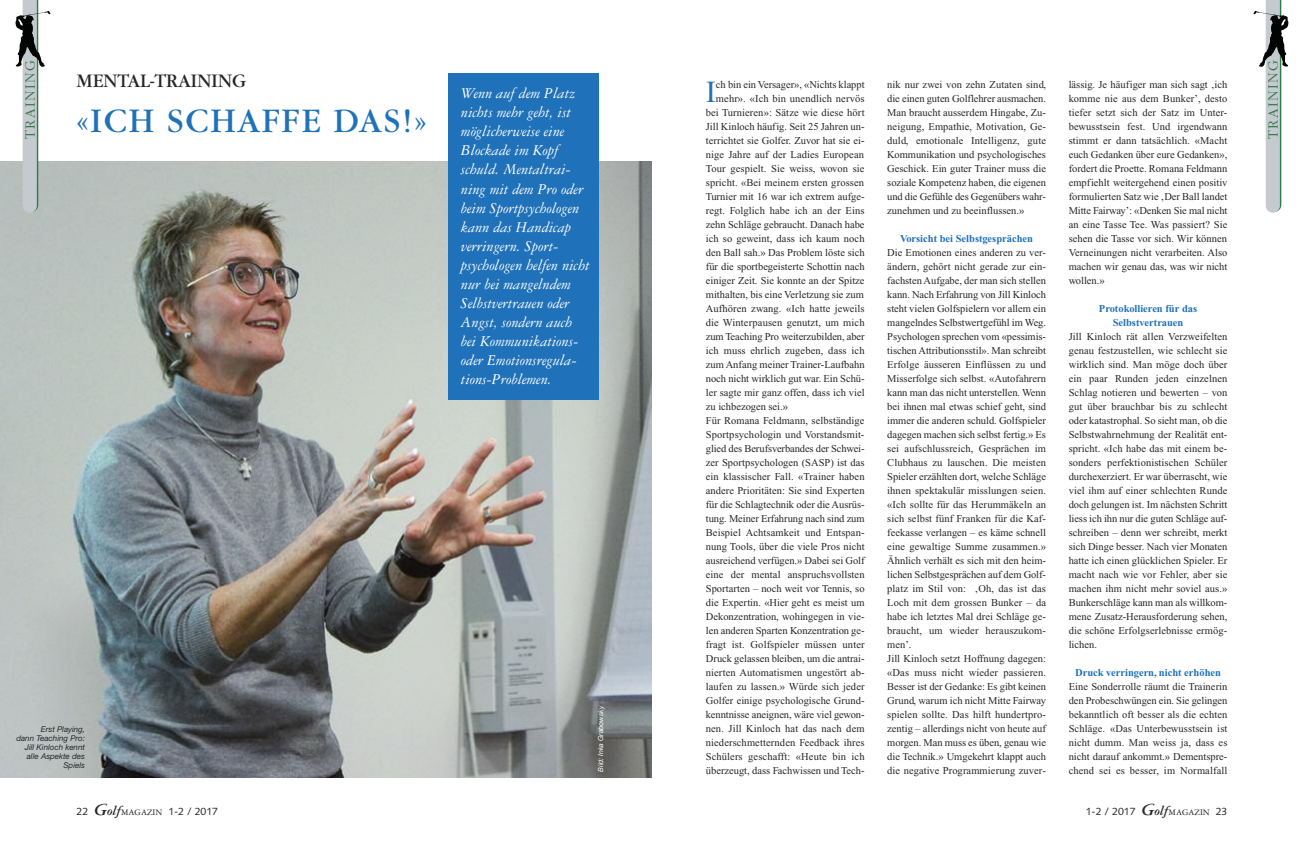
<style>
.page{position:relative;width:1304px;height:851px;background:#fff}
.page>*{position:absolute;margin:0;border:0;box-sizing:border-box;transform-origin:0 0}
.t1{font:36px "Garamond";letter-spacing:.05em;color:#1f71b9}
.t2{font:30.6px "Times New Roman";color:#1f71b9}
.t3{font:20px "Garamond";color:#272627}
.t4{font:16px/19px "Garamond Three Italic Os F";color:#fff}
.t5{font:300 15px "Garamond";letter-spacing:.1em;color:#317b46}
.t6{font:10.5px/14px "Times New Roman";color:#272627;text-align:justify}
.t7{font:700 10.5px/14px "Times New Roman";color:#1f71b9;text-align:center}
.t8{font:10.5px "Syntax";color:#272627}
.t9{font:italic 8px/9px "Helvetica Neue";color:#272627;text-align:right}
.t10{font:italic 7px "Helvetica Neue";color:#fff}
.s1{font-family:"Garamond Three";font-weight:700;font-style:italic;font-size:18px}
.s2{font-family:"Garamond Three";font-weight:700;font-style:italic;font-size:14px}
.s3{font-family:"Garamond Three";font-size:9px}
</style>
<div class="page">
<img style="left:0;top:162px;width:652px;height:615px">
<div style="left:448px;top:74px;width:150px;height:326px;background:#1f71b9"></div>
<svg style="left:16px;top:0;width:34px;height:213px"></svg>
<svg style="left:1254px;top:0;width:34px;height:213px"></svg>
<h3 class="t5" style="left:21px;top:139px;width:81px;rotate:-90deg">TRAINING</h3>
<h3 class="t5" style="left:1264px;top:139px;width:81px;rotate:-90deg">TRAINING</h3>
<h3 class="t3" style="left:77px;top:74px;width:171px">MENTAL-TRAINING</h3>
<h1 class="t1" style="left:77px;top:108px;width:352px">«ICH SCHAFFE DAS!»</h1>
<p class="t6" style="left:1069px;top:78px;width:160px">lässig. Je häufiger man sich sagt ‚ich komme nie aus dem Bunker’, desto tiefer setzt sich der Satz im Unter&shy;bewusstsein fest. Und irgendwann stimmt er dann tatsächlich. «Macht euch Gedanken über eure Gedanken», fordert die Proette. Romana Feldmann empfiehlt weitergehend einen positiv formulierten Satz wie ‚Der Ball landet Mitte Fairway’: «Denken Sie mal nicht an eine Tasse Tee. Was passiert? Sie sehen die Tasse vor sich. Wir können Verneinungen nicht verarbeiten. Also machen wir genau das, was wir nicht wollen.»</p>
<p class="t7" style="left:1099px;top:302px;width:100px">Protokollieren für das<br>Selbstvertrauen</p>
<p class="t6" style="left:1069px;top:330px;width:160px">Jill Kinloch rät allen Verzweifelten genau festzustellen, wie schlecht sie wirklich sind. Man möge doch über ein paar Runden jeden einzelnen Schlag notieren und bewerten – von gut über brauchbar bis zu schlecht oder katastrophal. So sieht man, ob die Selbstwahrnehmung der Realität ent&shy;spricht. «Ich habe das mit einem be&shy;sonders perfektionistischen Schüler durchexerziert. Er war überrascht, wie viel ihm auf einer schlechten Runde doch gelungen ist. Im nächsten Schritt liess ich ihn nur die guten Schläge auf&shy;schreiben – denn wer schreibt, merkt sich Dinge besser. Nach vier Monaten hatte ich einen glücklichen Spieler. Er macht nach wie vor Fehler, aber sie machen ihm nicht mehr soviel aus.» Bunkerschläge kann man als willkom&shy;mene Zusatz-Herausforderung sehen, die schöne Erfolgserlebnisse ermög&shy;lichen.</p>
<p class="t7" style="left:1075px;top:666px;width:147px">Druck verringern, nicht erhöhen</p>
<p class="t6" style="left:1069px;top:680px;width:160px">Eine Sonderrolle räumt die Trainerin den Probeschwüngen ein. Sie gelingen bekanntlich oft besser als die echten Schläge. «Das Unterbewusstsein ist nicht dumm. Man weiss ja, dass es nicht darauf ankommt.» Dementspre&shy;chend sei es besser, im Normalfall</p>
<p class="t6" style="left:887px;top:78px;width:160px">nik nur zwei von zehn Zutaten sind, die einen guten Golflehrer ausmachen.<br>Man braucht ausserdem Hingabe, Zu&shy;neigung, Empathie, Motivation, Ge&shy;duld, emotionale Intelligenz, gute Kommunikation und psychologisches Geschick. Ein guter Trainer muss die soziale Kompetenz haben, die eigenen und die Gefühle des Gegenübers wahr&shy;zunehmen und zu beeinflussen.»</p>
<p class="t7" style="left:900px;top:232px;width:134px">Vorsicht bei Selbstgesprächen</p>
<p class="t6" style="left:887px;top:246px;width:160px;text-align:left">Die Emotionen eines anderen zu ver&shy;ändern, gehört nicht gerade zur ein&shy;fachsten Aufgabe, der man sich stellen kann. Nach Erfahrung von Jill Kinloch steht vielen Golfspielern vor allem ein mangelndes Selbstwertgefühl im Weg.<br>Psychologen sprechen vom «pessimis&shy;tischen Attributionsstil». Man schreibt Erfolge äusseren Einflüssen zu und Misserfolge sich selbst. «Autofahrern kann man das nicht unterstellen. Wenn bei ihnen mal etwas schief geht, sind immer die anderen schuld. Golfspieler dagegen machen sich selbst fertig.» Es sei aufschlussreich, Gesprächen im Clubhaus zu lauschen. Die meisten Spieler erzählten dort, welche Schläge ihnen spektakulär misslungen seien. «Ich sollte für das Herummäkeln an sich selbst fünf Franken für die Kaf&shy;feekasse verlangen – es käme schnell eine gewaltige Summe zusammen.» Ähnlich verhält es sich mit den heim&shy;lichen Selbstgesprächen auf dem Golf&shy;platz im Stil von: ‚Oh, das ist das Loch mit dem grossen Bunker – da habe ich letztes Mal drei Schläge ge&shy;braucht, um wieder herauszukom&shy;men’.<br>Jill Kinloch setzt Hoffnung dagegen: «Das muss nicht wieder passieren.<br>Besser ist der Gedanke: Es gibt keinen Grund, warum ich nicht Mitte Fairway spielen sollte. Das hilft hundertpro&shy;zentig – allerdings nicht von heute auf morgen. Man muss es üben, genau wie die Technik.» Umgekehrt klappt auch die negative Programmierung zuver-</p>
<h2 class="t2" style="left:706px;top:80px;width:12px">I</h2>
<p class="t6" style="left:716px;top:78px;width:150px">ch bin ein Versager», «Nichts klappt</p>
<p class="t4" style="left:461px;top:85px;width:130px">Wenn auf dem Platz nichts mehr geht, ist möglicherweise eine<br>Blockade im Kopf schuld. Mentaltrai&shy;ning mit dem Pro oder beim Sportpsychologen kann das Handicap verringern. Sport&shy;psychologen helfen nicht nur bei mangelndem<br>Selbstvertrauen oder<br>Angst, sondern auch bei Kommunikations&shy;oder Emotionsregula&shy;tions-Problemen.</p>
<p class="t6" style="left:716px;top:92px;width:150px">mehr». «Ich bin unendlich nervös</p>
<p class="t6" style="left:706px;top:106px;width:160px">bei Turnieren»: Sätze wie diese hört</p>
<p class="t6" style="left:706px;top:120px;width:160px">Jill Kinloch häufig. Seit 25 Jahren un-</p>
<p class="t6" style="left:706px;top:134px;width:160px">terrichtet sie Golfer. Zuvor hat sie ei-</p>
<p class="t6" style="left:706px;top:148px;width:160px">nige Jahre auf der Ladies European</p>
<p class="t6" style="left:706px;top:162px;width:160px">Tour gespielt. Sie weiss, wovon sie</p>
<p class="t6" style="left:706px;top:176px;width:160px">spricht. «Bei meinem ersten grossen</p>
<p class="t6" style="left:706px;top:190px;width:160px">Turnier mit 16 war ich extrem aufge-</p>
<p class="t6" style="left:706px;top:204px;width:160px">regt. Folglich habe ich an der Eins</p>
<p class="t6" style="left:706px;top:218px;width:160px">zehn Schläge gebraucht. Danach habe</p>
<p class="t6" style="left:706px;top:232px;width:160px">ich so geweint, dass ich kaum noch</p>
<p class="t6" style="left:706px;top:246px;width:160px">den Ball sah.» Das Problem löste sich</p>
<p class="t6" style="left:706px;top:260px;width:160px">für die sportbegeisterte Schottin nach</p>
<p class="t6" style="left:706px;top:274px;width:160px">einiger Zeit. Sie konnte an der Spitze</p>
<p class="t6" style="left:706px;top:288px;width:160px">mithalten, bis eine Verletzung sie zum</p>
<p class="t6" style="left:706px;top:302px;width:160px">Aufhören zwang. «Ich hatte jeweils</p>
<p class="t6" style="left:706px;top:316px;width:160px">die Winterpausen genutzt, um mich</p>
<p class="t6" style="left:706px;top:330px;width:160px">zum Teaching Pro weiterzubilden, aber</p>
<p class="t6" style="left:706px;top:344px;width:160px">ich muss ehrlich zugeben, dass ich</p>
<p class="t6" style="left:706px;top:358px;width:160px">zum Anfang meiner Trainer-Laufbahn</p>
<p class="t6" style="left:706px;top:372px;width:160px">noch nicht wirklich gut war. Ein Schü-</p>
<p class="t6" style="left:706px;top:386px;width:160px">ler sagte mir ganz offen, dass ich viel</p>
<p class="t6" style="left:706px;top:400px;width:84px">zu ichbezogen sei.»</p>
<p class="t6" style="left:706px;top:414px;width:160px">Für Romana Feldmann, selbständige</p>
<p class="t6" style="left:706px;top:428px;width:160px">Sportpsychologin und Vorstandsmit-</p>
<p class="t6" style="left:706px;top:442px;width:160px">glied des Berufsverbandes der Schwei-</p>
<p class="t6" style="left:706px;top:456px;width:160px">zer Sportpsychologen (SASP) ist das</p>
<p class="t6" style="left:706px;top:470px;width:160px">ein klassischer Fall. «Trainer haben</p>
<p class="t6" style="left:706px;top:484px;width:160px">andere Prioritäten: Sie sind Experten</p>
<p class="t6" style="left:706px;top:498px;width:160px">für die Schlagtechnik oder die Ausrüs-</p>
<p class="t6" style="left:706px;top:512px;width:160px">tung. Meiner Erfahrung nach sind zum</p>
<p class="t6" style="left:706px;top:526px;width:160px">Beispiel Achtsamkeit und Entspan-</p>
<p class="t6" style="left:706px;top:540px;width:160px">nung Tools, über die viele Pros nicht</p>
<p class="t6" style="left:706px;top:554px;width:160px">ausreichend verfügen.» Dabei sei Golf</p>
<p class="t6" style="left:706px;top:568px;width:160px">eine der mental anspruchsvollsten</p>
<p class="t6" style="left:706px;top:582px;width:160px">Sportarten – noch weit vor Tennis, so</p>
<p class="t6" style="left:706px;top:596px;width:160px">die Expertin. «Hier geht es meist um</p>
<p class="t6" style="left:706px;top:610px;width:160px">Dekonzentration, wohingegen in vie-</p>
<p class="t6" style="left:706px;top:624px;width:160px">len anderen Sparten Konzentration ge-</p>
<p class="t6" style="left:706px;top:638px;width:160px">fragt ist. Golfspieler müssen unter</p>
<p class="t6" style="left:706px;top:652px;width:160px">Druck gelassen bleiben, um die antrai-</p>
<p class="t6" style="left:706px;top:666px;width:160px">nierten Automatismen ungestört ab-</p>
<p class="t6" style="left:706px;top:680px;width:160px">laufen zu lassen.» Würde sich jeder</p>
<p class="t6" style="left:706px;top:694px;width:160px">Golfer einige psychologische Grund-</p>
<p class="t6" style="left:706px;top:708px;width:160px">kenntnisse aneignen, wäre viel gewon-</p>
<p class="t6" style="left:706px;top:722px;width:160px">nen. Jill Kinloch hat das nach dem</p>
<p class="t6" style="left:706px;top:736px;width:160px">niederschmetternden Feedback ihres</p>
<p class="t6" style="left:706px;top:750px;width:160px">Schülers geschafft: «Heute bin ich</p>
<p class="t6" style="left:706px;top:764px;width:160px">überzeugt, dass Fachwissen und Tech-</p>
<p class="t10" style="left:598px;top:771px;width:67px;rotate:-90deg">Bild: Inka Grabowsky</p>
<p class="t9" style="left:16px;top:725px;width:70px">Erst Playing,<br>dann Teaching Pro:<br>Jill Kinloch kennt alle Aspekte des<br>Spiels</p>
<p class="t8" style="left:77px;top:806px;width:143px">22 <span class="s1">G</span><span class="s2">olf</span><span class="s3">MAGAZIN</span> 1-2 / 2017</p>
<p class="t8" style="left:1086px;top:806px;width:143px">1-2 / 2017 <span class="s1">G</span><span class="s2">olf</span><span class="s3">MAGAZIN</span> 23</p>
</div>
